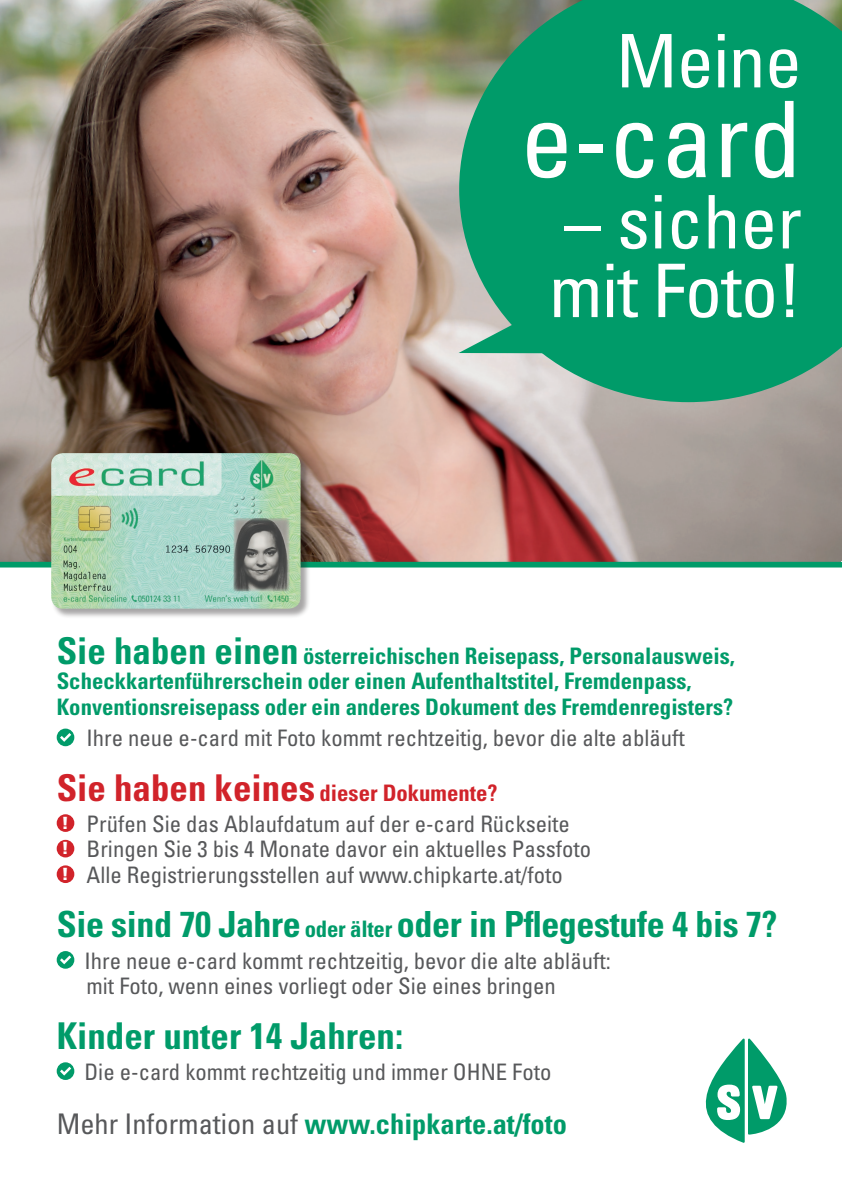
<style>
.page{position:relative;width:842px;height:1191px;background:#fff}
.page>*{position:absolute;margin:0;border:0;box-sizing:border-box;transform-origin:0 0}
.t1{font:condensed 105.6px "Univers";color:#fff}
.t2{font:condensed 73.9px/68.6px "Univers";letter-spacing:-.01em;color:#fff}
.t3{font:700 condensed 36.9px "Univers";color:#009b69}
.t4{font:700 condensed 36px "Univers";letter-spacing:-.01em;color:#009b69}
.t5{font:700 condensed 28.4px "Univers";color:#009b69}
.t6{font:condensed 22.7px/25.6px "Univers";color:#57585a}
.t7{font:700 condensed 22.7px/25.6px "Univers";color:#009b69}
.s1{font-size:36.9px}
.s2{font-weight:700;font-size:36.9px;color:#d1232a}
.s3{font-weight:700;color:#d1232a}
.s4{font-weight:900;font-stretch:normal;font-size:16.9px;color:#fff}
.s5{font-size:22.7px}
.s6{font-weight:400;color:#57585a}
</style>
<div class="page">
<svg style="left:706px;top:1038px;width:81px;height:104px"></svg>
<div style="left:57px;top:728px;width:17px;height:18px;background:#009b69;border-radius:50%"></div>
<svg style="left:60px;top:733px;width:11px;height:9px"></svg>
<div style="left:57px;top:814px;width:17px;height:18px;background:#d1232a;border-radius:50%"></div>
<div style="left:57px;top:840px;width:17px;height:17px;background:#d1232a;border-radius:50%"></div>
<div style="left:57px;top:865px;width:17px;height:18px;background:#d1232a;border-radius:50%"></div>
<div style="left:57px;top:951px;width:17px;height:17px;background:#009b69;border-radius:50%"></div>
<svg style="left:60px;top:955px;width:11px;height:9px"></svg>
<div style="left:57px;top:1062px;width:17px;height:18px;background:#009b69;border-radius:50%"></div>
<svg style="left:60px;top:1066px;width:11px;height:9px"></svg>
<img style="left:0;top:0;width:842px;height:562px">
<svg style="left:459px;top:0;width:383px;height:402px;background:#169d70"></svg>
<div style="left:0;top:562px;width:842px;height:5px;background:#009b69"></div>
<div style="left:51px;top:453px;width:259px;height:165px;background:#231f20;opacity:.4"></div>
<img style="left:51px;top:453px;width:250px;height:155px">
<h2 class="t2" style="left:616px;top:26px;width:187px">Meine</h2>
<h1 class="t1" style="left:520px;top:73px;width:283px">e-card</h1>
<h2 class="t2" style="left:549px;top:187px;width:254px">– sicher mit Foto!</h2>
<p class="t7" style="left:57px;top:643px;width:680px"><span class="s1">Sie haben einen</span> österreichischen Reisepass, Personalausweis,<br>Scheckkartenführerschein oder einen Aufenthaltstitel, Fremdenpass,<br>Konventionsreisepass oder ein anderes Dokument des Fremdenregisters?</p>
<p class="t6" style="left:87px;top:725px;width:600px">Ihre neue e-card mit Foto kommt rechtzeitig, bevor die alte abläuft</p>
<p class="t6" style="left:57px;top:776px;width:515px;line-height:31.2px"><span class="s2">Sie haben keines</span> <span class="s3">dieser Dokumente?<br></span><span class="s4">!</span> Prüfen Sie das Ablaufdatum auf der e-card Rückseite</p>
<p class="t6" style="left:62px;top:836px;width:531px"><span class="s4">!</span> Bringen Sie 3 bis 4 Monate davor ein aktuelles Passfoto <span class="s4">!</span> Alle Registrierungsstellen auf www.chipkarte.at/foto</p>
<h3 class="t4" style="left:57px;top:902px;width:722px">Sie sind 70 Jahre <span class="s5">oder älter</span> oder in Pflegestufe 4 bis 7?</h3>
<p class="t6" style="left:84px;top:947px;width:528px">Ihre neue e-card kommt rechtzeitig, bevor die alte abläuft: mit Foto, wenn eines vorliegt oder Sie eines bringen</p>
<h3 class="t3" style="left:57px;top:1013px;width:348px">Kinder unter 14 Jahren:</h3>
<p class="t6" style="left:84px;top:1058px;width:468px">Die e-card kommt rechtzeitig und immer OHNE Foto</p>
<p class="t5" style="left:57px;top:1106px;width:512px"><span class="s6">Mehr Information auf</span> www.chipkarte.at/foto</p>
</div>
